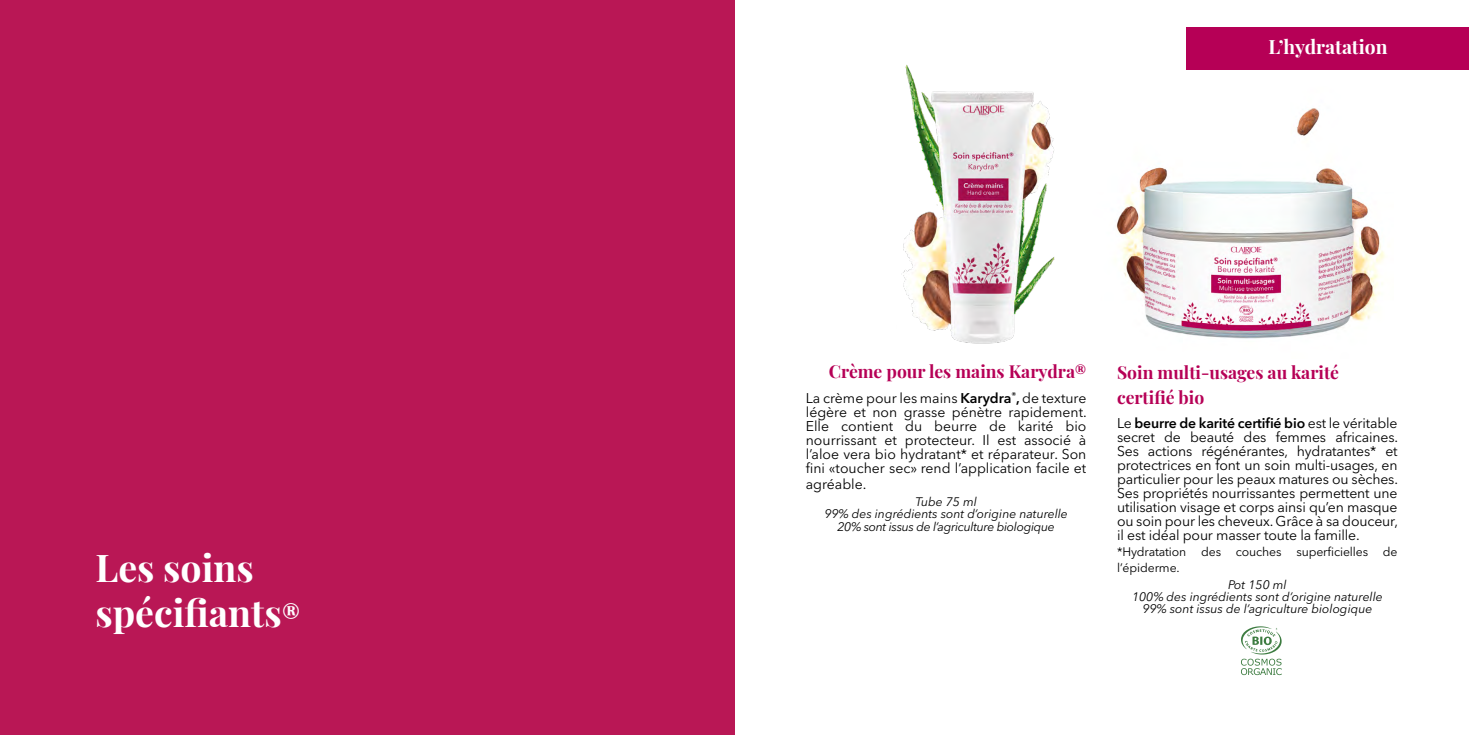
<style>
.page{position:relative;width:1469px;height:735px;background:#fff}
.page>*{position:absolute;margin:0;border:0;box-sizing:border-box;transform-origin:0 0}
.t1{font:37.45px/45px "Playfair Display";color:#fff}
.t2{font:19.25px "Playfair Display";color:#fff}
.t3{font:17.5px/25px "Playfair Display";color:#b60056}
.t4{font:14px/14px "Avenir Next LT Pro";letter-spacing:-.01em;color:#000;text-align:justify}
.t5{font:italic 12.25px/12.2px "Avenir Next LT Pro";color:#000;text-align:center}
.t6{font:12.25px/15.8px "Avenir Next LT Pro";letter-spacing:-.01em;color:#000}
.s1{font-size:28px}
.s2{font-weight:600}
</style>
<div class="page">
<div style="left:0;top:0;width:734px;height:734px;background:#b91755"></div>
<img style="left:1116px;top:108px;width:269px;height:231px">
<img style="left:903px;top:64px;width:152px;height:280px">
<div style="left:1186px;top:27px;width:282px;height:43px;background:#b60056"></div>
<svg style="left:1241px;top:638px;width:41px;height:38px"></svg>
<svg style="left:1241px;top:626px;width:40px;height:48px"></svg>
<p class="t1" style="left:95px;top:541px;width:206px">Les soins spécifiants<span class="s1">®</span></p>
<p class="t2" style="left:1268px;top:32px;width:121px">L’hydratation</p>
<p class="t3" style="left:828px;top:357px;width:259px">Crème pour les mains Karydra®</p>
<p class="t4" style="left:805px;top:391px;width:282px">La crème pour les mains <span class="s2">Karydra</span><sup>®</sup><span class="s2">,</span> de texture légère et non grasse pénètre rapidement.<br>Elle contient du beurre de karité bio nourrissant et protecteur. Il est associé à l’aloe vera bio hydratant* et réparateur. Son fini «toucher sec» rend l’application facile et</p>
<p class="t4" style="left:805px;top:477px;width:62px">agréable.</p>
<p class="t5" style="left:915px;top:495px;width:63px">Tube 75 ml</p>
<p class="t5" style="left:824px;top:507px;width:245px">99% des ingrédients sont d’origine naturelle<br>20% sont issus de l’agriculture biologique</p>
<p class="t3" style="left:1117px;top:358px;width:223px">Soin multi-usages au karité certifié bio</p>
<p class="t4" style="left:1117px;top:416px;width:282px">Le <span class="s2">beurre de karité certifié bio</span> est le véritable secret de beauté des femmes africaines.<br>Ses actions régénérantes, hydratantes* et protectrices en font un soin multi-usages, en particulier pour les peaux matures ou sèches.<br>Ses propriétés nourrissantes permettent une utilisation visage et corps ainsi qu’en masque ou soin pour les cheveux. Grâce à sa douceur, il est idéal pour masser toute la famille.</p>
<p class="t6" style="left:1117px;top:543px;width:282px">*Hydratation des couches superficielles de l’épiderme.</p>
<p class="t5" style="left:1228px;top:578px;width:60px">Pot 150 ml</p>
<p class="t5" style="left:1132px;top:590px;width:252px">100% des ingrédients sont d’origine naturelle<br>99% sont issus de l’agriculture biologique</p>
</div>
